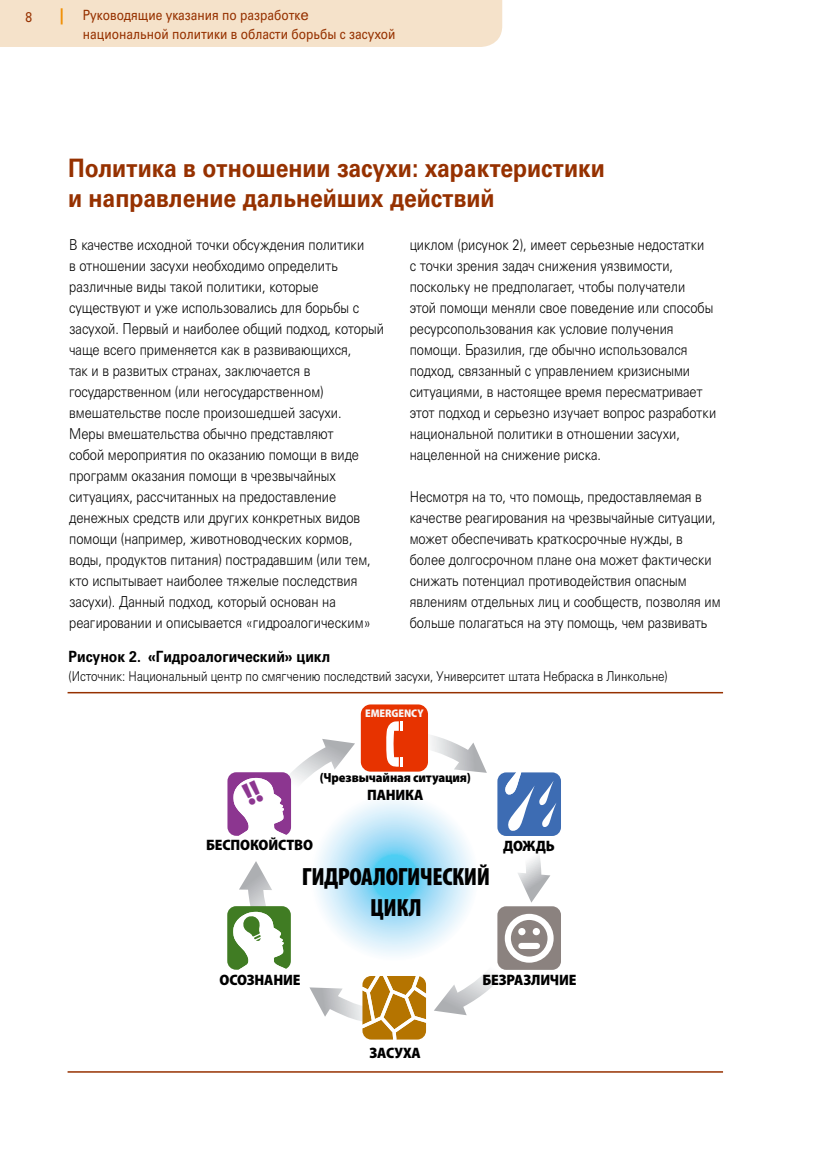
<style>
.page{position:relative;width:830px;height:1149px;background:#fff}
.page>*{position:absolute;margin:0;border:0;box-sizing:border-box;transform-origin:0 0}
.heading1{font:700 25.35px/30px "Univers LTCYR";color:#963100;scale:.9 1}
.t1{font:900 condensed 25.05px/30.3px "Myriad Pro";letter-spacing:-.015em;color:#000;text-align:center}
.figure_and_table_hea{font:700 15.45px "Univers LTCYR";color:#000;scale:.9 1}
.t2{font:900 semi-condensed 15.15px "Myriad Pro";letter-spacing:-.01em;color:#000}
.body_text{font:300 15px/21px "Univers LTCYR";color:#000;scale:.86 1}
.t3{font:14.1px/18.9px "Univers LTCYR";color:#963100;scale:.85 1}
.figure_source{font:300 13.5px "Univers LTCYR";color:#000;scale:.86 1}
.t4{font:900 semi-condensed 13.2px "Myriad Pro";letter-spacing:-.01em;color:#000}
.t5{font:900 semi-condensed 11.1px "Myriad Pro";letter-spacing:-.01em;color:#f6f6f7}
.s1{font-family:"Rotis Sans Serif";font-weight:700;font-size:18px;color:#f18e00}
.s2{font-size:15px}
</style>
<div class="page">
<div style="left:0;top:0;width:502px;height:47px;background:#f5e2ca"></div>
<hr style="left:68px;top:691px;width:654px;height:2px;background:#963100">
<hr style="left:68px;top:1070px;width:654px;height:2px;background:#963100">
<div style="left:360px;top:704px;width:68px;height:67px;background:#e73300;border-radius:10px"></div>
<svg style="left:227px;top:721px;width:333px;height:318px"></svg>
<p class="t3" style="left:26px;top:7px;width:9px">8</p>
<p class="t3" style="left:83px;top:6px;width:369px;text-indent:-23px"><span class="s1">|</span> Руководящие указания по разработк<span class="s2">е </span>национальной политики в области борьбы с засухой</p>
<p class="heading1" style="left:68px;top:153px;width:597px">Политика в отношении засухи: характеристики и направление дальнейших действий</p>
<p class="body_text" style="left:69px;top:234px;width:367px">В качестве исходной точки обсуждения политики<br>в отношении засухи необходимо определить различные виды такой политики, которые существуют и уже использовались для борьбы с засухой. Первый и наиболее общий подход, который чаще всего применяется как в развивающихся,<br>так и в развитых странах, заключается в государственном (или негосударственном) вмешательстве после произошедшей засухи.<br>Меры вмешательства обычно представляют<br>собой мероприятия по оказанию помощи в виде программ оказания помощи в чрезвычайных ситуациях, рассчитанных на предоставление денежных средств или других конкретных видов помощи (например, животноводческих кормов, воды, продуктов питания) пострадавшим (или тем, кто испытывает наиболее тяжелые последствия засухи). Данный подход, который основан на реагировании и описывается «гидроалогическим»</p>
<p class="body_text" style="left:409px;top:234px;width:358px">циклом (рисунок 2), имеет серьезные недостатки<br>с точки зрения задач снижения уязвимости, поскольку не предполагает, чтобы получатели<br>этой помощи меняли свое поведение или способы ресурсопользования как условие получения помощи. Бразилия, где обычно использовался подход, связанный с управлением кризисными ситуациями, в настоящее время пересматривает этот подход и серьезно изучает вопрос разработки национальной политики в отношении засухи, нацеленной на снижение риска.</p>
<p class="body_text" style="left:409px;top:486px;width:363px">Несмотря на то, что помощь, предоставляемая в качестве реагирования на чрезвычайные ситуации, может обеспечивать краткосрочные нужды, в более долгосрочном плане она может фактически снижать потенциал противодействия опасным явлениям отдельных лиц и сообществ, позволяя им больше полагаться на эту помощь, чем развивать</p>
<p class="figure_and_table_hea" style="left:69px;top:647px;width:292px">Рисунок 2. «Гидроалогический» цикл</p>
<p class="figure_source" style="left:69px;top:668px;width:698px">(Источник: Национальный центр по смягчению последствий засухи, Университет штата Небраска в Линкольне)</p>
<p class="t5" style="left:365px;top:706px;width:60px">EMERGENCY</p>
<p class="t4" style="left:319px;top:769px;width:153px">(Чрезвычайная ситуация)</p>
<p class="t2" style="left:367px;top:786px;width:58px">ПАНИКА</p>
<p class="t2" style="left:206px;top:836px;width:108px">БЕСПОКОЙСТВО</p>
<p class="t1" style="left:301px;top:861px;width:190px">ГИДРОАЛОГИЧЕСКИЙ<br>ЦИКЛ</p>
<p class="t2" style="left:503px;top:836px;width:53px">ДОЖДЬ</p>
<p class="t2" style="left:219px;top:971px;width:82px">ОСОЗНАНИЕ</p>
<p class="t2" style="left:482px;top:971px;width:96px">БЕЗРАЗЛИЧИЕ</p>
<p class="t2" style="left:369px;top:1044px;width:53px">ЗАСУХА</p>
</div>
